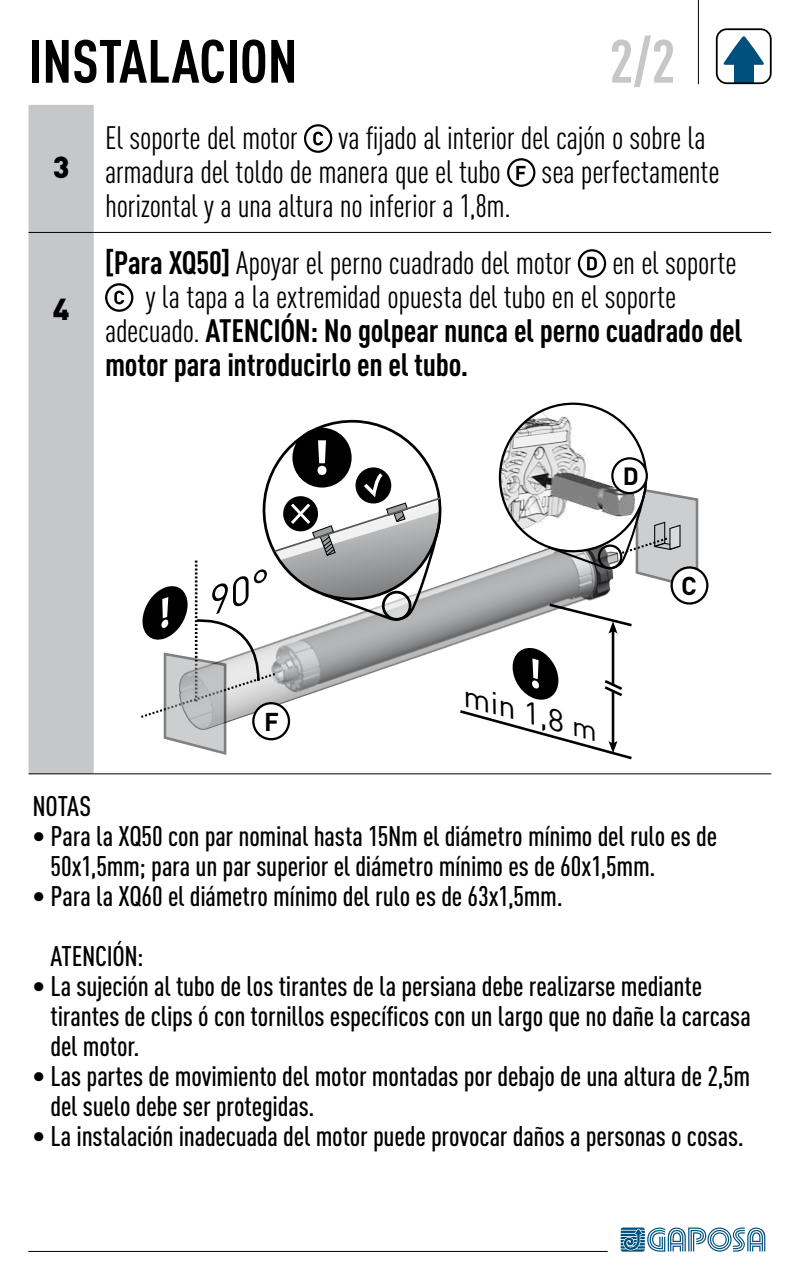
<style>
.page{position:relative;width:800px;height:1280px;background:#fff}
.page>*{position:absolute;margin:0;border:0;box-sizing:border-box;transform-origin:0 0}
.t1{font:700 condensed 60px "DIN Pro";color:#000}
.t2{font:700 condensed 60px "DIN Pro";color:#c6c7c8}
.t3{font:condensed 32px/34px "DIN Pro";letter-spacing:-.01em;color:#000}
.t4{font:700 condensed 32px "DIN Pro";letter-spacing:-.01em;color:#000}
.t5{font:900 30px "DIN Pro";color:#000}
.t6{font:italic 29.7px "DIN Pro";color:#000;scale:1.08 1}
.t7{font:500 condensed 28px/30px "DIN Pro";letter-spacing:-.01em;color:#000}
.t8{font:700 25.5px "DIN Pro";color:#000}
.t9{font:700 24.6px "DIN Pro";color:#000}
.s1{font-weight:700}
.s2{font-weight:400}
.s3{font-size:27.2px}
</style>
<div class="page">
<svg style="left:621px;top:1228px;width:144px;height:24px"></svg>
<hr style="left:28px;top:1251px;width:580px;height:1px;background:#000">
<hr style="left:698px;top:0;width:1px;height:84px;background:#000">
<div style="left:734px;top:58px;width:20px;height:25px;background:#00507d"></div>
<svg style="left:723px;top:36px;width:41px;height:29px"></svg>
<div style="left:716px;top:28px;width:56px;height:56px;border:2px solid #000;border-radius:10px"></div>
<div style="left:29px;top:105px;width:65px;height:669px;background:#c6c7c8"></div>
<hr style="left:29px;top:232px;width:65px;height:1px;background:#000">
<hr style="left:94px;top:232px;width:677px;height:1px;background:#000">
<hr style="left:29px;top:774px;width:65px;height:1px;background:#000">
<hr style="left:94px;top:774px;width:677px;height:1px;background:#000">
<svg style="left:305px;top:125px;width:26px;height:27px"></svg>
<div style="left:304px;top:124px;width:28px;height:29px;border:2px solid #000;border-radius:50%"></div>
<svg style="left:313px;top:132px;width:10px;height:13px"></svg>
<svg style="left:508px;top:159px;width:26px;height:27px"></svg>
<div style="left:507px;top:158px;width:28px;height:29px;border:2px solid #000;border-radius:50%"></div>
<svg style="left:516px;top:166px;width:10px;height:14px"></svg>
<svg style="left:579px;top:250px;width:26px;height:27px"></svg>
<div style="left:578px;top:249px;width:28px;height:29px;border:2px solid #000;border-radius:50%"></div>
<svg style="left:587px;top:257px;width:10px;height:13px"></svg>
<svg style="left:106px;top:284px;width:26px;height:27px"></svg>
<div style="left:105px;top:283px;width:28px;height:29px;border:2px solid #000;border-radius:50%"></div>
<svg style="left:114px;top:291px;width:10px;height:13px"></svg>
<img style="left:446px;top:566px;width:169px;height:82px">
<hr style="left:612px;top:629px;width:2px;height:56px;background:#000">
<svg style="left:547px;top:602px;width:85px;height:32px"></svg>
<svg style="left:457px;top:642px;width:175px;height:118px"></svg>
<div style="left:671px;top:566px;width:37px;height:39px;border:2px solid #000;border-radius:50%"></div>
<svg style="left:495px;top:402px;width:204px;height:189px"></svg>
<div style="left:598px;top:544px;width:24px;height:25px;border:2px solid #000;border-radius:50%"></div>
<div style="left:612px;top:458px;width:35px;height:35px;background:#fff;border-radius:50%"></div>
<div style="left:611px;top:457px;width:37px;height:37px;border:2px solid #000;border-radius:50%"></div>
<svg style="left:141px;top:419px;width:305px;height:336px"></svg>
<h1 class="t1" style="left:28px;top:25px;width:271px">INSTALACION</h1>
<h1 class="t2" style="left:609px;top:25px;width:67px">2/2</h1>
<p class="t5" style="left:53px;top:147px;width:18px">3</p>
<p class="t5" style="left:53px;top:289px;width:18px">4</p>
<p class="t3" style="left:105px;top:120px;width:602px;text-indent:233px">va fijado al interior del cajón o sobre la armadura del toldo de manera que el tubo</p>
<p class="t3" style="left:105px;top:120px;width:194px">El soporte del motor</p>
<p class="t3" style="left:542px;top:154px;width:179px">sea perfectamente</p>
<p class="t3" style="left:105px;top:188px;width:407px">horizontal y a una altura no inferior a 1,8m.</p>
<p class="t3" style="left:105px;top:245px;width:468px"><span class="s1">[Para XQ50]</span> Apoyar el perno cuadrado del motor</p>
<p class="t3" style="left:612px;top:245px;width:126px">en el soporte</p>
<p class="t3" style="left:146px;top:279px;width:532px">y la tapa a la extremidad opuesta del tubo en el soporte</p>
<p class="t4" style="left:105px;top:311px;width:639px"><span class="s2">adecuado.</span> ATENCIÓN: No golpear nunca el perno cuadrado del</p>
<p class="t4" style="left:105px;top:345px;width:365px">motor para introducirlo en el tubo.</p>
<p class="t9" style="left:623px;top:459px;width:18px">D</p>
<p class="t8" style="left:681px;top:569px;width:17px">C</p>
<p class="t8" style="left:264px;top:704px;width:16px">F</p>
<p class="t6" style="left:472px;top:676px;width:129px;rotate:15deg">min 1,8 <span class="s3">m</span></p>
<p class="t7" style="left:33px;top:791px;width:60px">NOTAS</p>
<p class="t7" style="left:51px;top:821px;width:668px;text-indent:-18px">• Para la XQ50 con par nominal hasta 15Nm el diámetro mínimo del rulo es de<br>50x1,5mm; para un par superior el diámetro mínimo es de 60x1,5mm.</p>
<p class="t7" style="left:51px;top:866px;width:514px;line-height:60px;text-indent:-18px">• Para la XQ60 el diámetro mínimo del rulo es de 63x1,5mm.<br>ATENCIÓN:</p>
<p class="t7" style="left:51px;top:971px;width:702px;text-indent:-18px">• La sujeción al tubo de los tirantes de la persiana debe realizarse mediante tirantes de clips ó con tornillos específicos con un largo que no dañe la carcasa del motor.</p>
<p class="t7" style="left:51px;top:1061px;width:701px;text-indent:-18px">• Las partes de movimiento del motor montadas por debajo de una altura de 2,5m del suelo debe ser protegidas.</p>
<p class="t7" style="left:33px;top:1121px;width:713px">• La instalación inadecuada del motor puede provocar daños a personas o cosas.</p>
</div>
